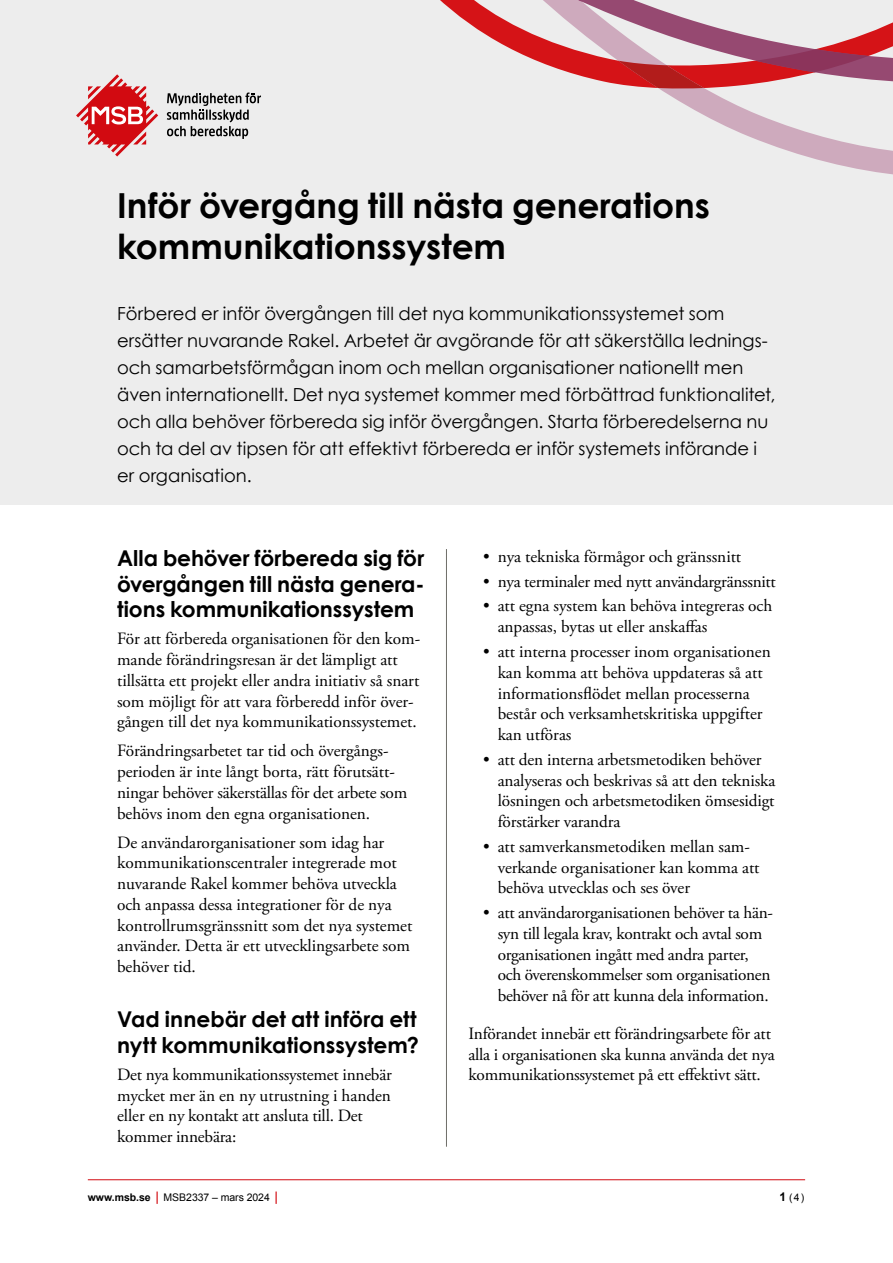
<style>
.page{position:relative;width:893px;height:1263px;background:#fff}
.page>*{position:absolute;margin:0;border:0;box-sizing:border-box;transform-origin:0 0}
.Kapitelrubrik_H1{font:700 34.5px/40.5px "Century Gothic";color:#000}
.Mellanrubrik_H2{font:700 21.75px/25.5px "Century Gothic";color:#000;text-align:justify}
.Ingress{font:18px/27px "Century Gothic";color:#000}
.Brödtext_P_-_indrag{font:17.25px/20.7px "Adobe Garamond Pro";letter-spacing:-.005em;color:#000}
.Brödtext_P{font:17.25px/20.7px "Adobe Garamond Pro";letter-spacing:-.005em;color:#000}
.t1{font:10.5px "Arial";letter-spacing:-.005em;color:#000}
.s1{font-weight:700}
.s2{font-weight:700;font-size:13.2px;color:#d20a11}
.s3{font-weight:700;font-size:12px}
</style>
<div class="page">
<hr style="left:88px;top:1179px;width:717px;height:1px;background:#d20a11">
<div style="left:0;top:0;width:893px;height:505px;background:#ededed"></div>
<svg style="left:76px;top:74px;width:82px;height:83px"></svg>
<svg style="left:167px;top:93px;width:94px;height:46px"></svg>
<svg style="left:660px;top:89px;width:233px;height:86px"></svg>
<svg style="left:440px;top:0;width:453px;height:89px"></svg>
<hr style="left:446px;top:549px;width:1px;height:598px;background:#6f6e68">
<h1 class="Kapitelrubrik_H1" style="left:117px;top:184px;width:594px">Inför övergång till nästa generations kommunikationssystem</h1>
<p class="Ingress" style="left:117px;top:300px;width:660px">Förbered er inför övergången till det nya kommunikationssystemet som ersätter nuvarande Rakel. Arbetet är avgörande för att säkerställa lednings&shy;och samarbetsförmågan inom och mellan organisationer nationellt men även internationellt. Det nya systemet kommer med förbättrad funktionalitet, och alla behöver förbereda sig inför övergången. Starta förberedelserna nu och ta del av tipsen för att effektivt förbereda er inför systemets införande i er organisation.</p>
<h2 class="Mellanrubrik_H2" style="left:117px;top:545px;width:309px">Alla behöver förbereda sig för övergången till nästa genera&shy;tions kommunikationssystem</h2>
<p class="Brödtext_P" style="left:117px;top:629px;width:305px">För att förbereda organisationen för den kom&shy;mande förändringsresan är det lämpligt att tillsätta ett projekt eller andra initiativ så snart som möjligt för att vara förberedd inför över&shy;gången till det nya kommunikationssystemet.</p>
<p class="Brödtext_P_-_indrag" style="left:117px;top:741px;width:292px">Förändringsarbetet tar tid och övergångs&shy;perioden är inte långt borta, rätt förutsätt&shy;ningar behöver säkerställas för det arbete som behövs inom den egna organisationen.</p>
<p class="Brödtext_P_-_indrag" style="left:117px;top:832px;width:297px">De användarorganisationer som idag har kommunikationscentraler integrerade mot nuvarande Rakel kommer behöva utveckla och anpassa dessa integrationer för de nya kontrollrumsgränssnitt som det nya systemet använder. Detta är ett utvecklingsarbete som behöver tid.</p>
<h2 class="Mellanrubrik_H2" style="left:117px;top:1006px;width:304px">Vad innebär det att införa ett nytt kommunikationssystem?</h2>
<p class="Brödtext_P" style="left:117px;top:1065px;width:276px">Det nya kommunikationssystemet innebär mycket mer än en ny utrustning i handen eller en ny kontakt att ansluta till. Det kommer innebära:</p>
<p class="Brödtext_P_-_indrag" style="left:483px;top:546px;width:260px">• nya tekniska förmågor och gränssnitt</p>
<p class="Brödtext_P_-_indrag" style="left:483px;top:571px;width:294px">• nya terminaler med nytt användargränssnitt</p>
<p class="Brödtext_P_-_indrag" style="left:498px;top:596px;width:276px;text-indent:-15px">• att egna system kan behöva integreras och anpassas, bytas ut eller anskaffas</p>
<p class="Brödtext_P_-_indrag" style="left:498px;top:642px;width:275px;text-indent:-15px">• att interna processer inom organisationen kan komma att behöva uppdateras så att informationsflödet mellan processerna består och verksamhetskritiska uppgifter kan utföras</p>
<p class="Brödtext_P_-_indrag" style="left:498px;top:750px;width:279px;text-indent:-15px">• att den interna arbetsmetodiken behöver analyseras och beskrivas så att den tekniska lösningen och arbetsmetodiken ömsesidigt förstärker varandra</p>
<p class="Brödtext_P_-_indrag" style="left:498px;top:837px;width:263px;text-indent:-15px">• att samverkansmetodiken mellan sam&shy;verkande organisationer kan komma att behöva utvecklas och ses över</p>
<p class="Brödtext_P_-_indrag" style="left:498px;top:903px;width:277px;text-indent:-15px">• att användarorganisationen behöver ta hän&shy;syn till legala krav, kontrakt och avtal som organisationen ingått med andra parter, och överenskommelser som organisationen behöver nå för att kunna dela information.</p>
<p class="Brödtext_P" style="left:468px;top:1024px;width:308px">Införandet innebär ett förändringsarbete för att alla i organisationen ska kunna använda det nya kommunikationssystemet på ett effektivt sätt.</p>
<p class="t1" style="left:88px;top:1190px;width:191px"><span class="s1">www.msb.se</span> <span class="s2">|</span> MSB2337 – mars 2024 <span class="s2">|</span></p>
<p class="t1" style="left:780px;top:1190px;width:26px"><span class="s3">1</span> (4)</p>
</div>
